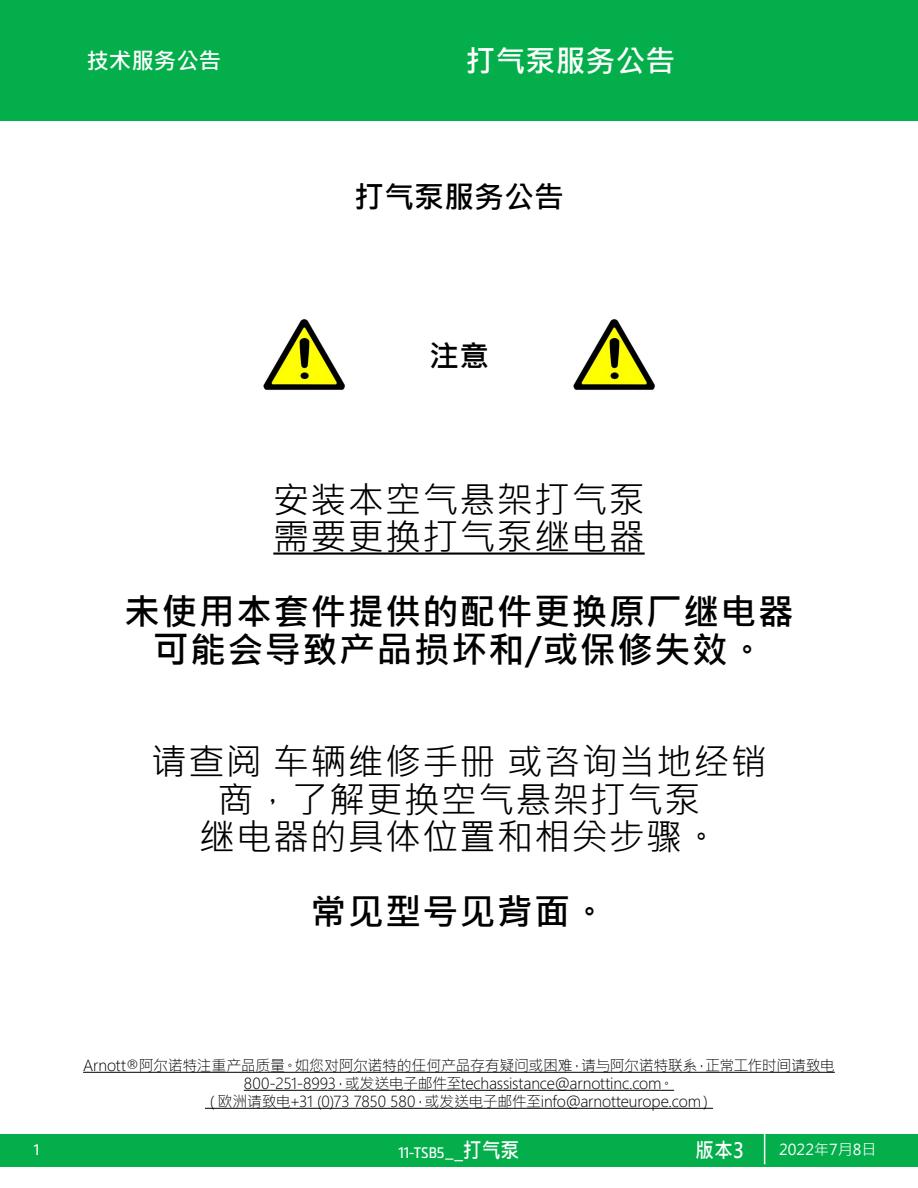
<style>
.page{position:relative;width:918px;height:1188px;background:#fff}
.page>*{position:absolute;margin:0;border:0;box-sizing:border-box;transform-origin:0 0}
.t1{font:36px/37.5px "Microsoft Jheng Hei UI Regular";letter-spacing:.035em;color:#000}
.t2{font:36px/37.5px "Microsoft Jheng Hei UI Bold";letter-spacing:.035em;color:#000;text-align:center}
.t3{font:30px "Microsoft Jheng Hei UI Bold";color:#fff}
.t4{font:30px "Microsoft Jheng Hei UI Bold";color:#000}
.t5{font:700 30px "Microsoft Jheng Hei";color:#000}
.t6{font:22.5px "Microsoft Jheng Hei UI Bold";color:#fff}
.t7{font:21px "Microsoft Jheng Hei UI Bold";color:#fff;scale:.9 1}
.t8{font:300 15px/18px "Microsoft Jheng Hei";letter-spacing:-.02em;color:#000;text-align:center}
.t9{font:condensed 15px "Metronic Pro";color:#fff}
.t10{font:15px "Microsoft Jheng Hei";color:#fff}
.s1{font-family:"Microsoft Jheng Hei UI Bold";font-stretch:normal;font-size:21px}
</style>
<div class="page">
<div style="left:0;top:1134px;width:918px;height:32px;background:#04af4b"></div>
<hr style="left:764px;top:1134px;width:1px;height:30px;background:#fff">
<div style="left:0;top:0;width:918px;height:120px;background:#04af4b"></div>
<hr style="left:273px;top:553px;width:372px;height:2px;background:#000">
<hr style="left:83px;top:1072px;width:752px;height:1px;background:#000">
<hr style="left:244px;top:1090px;width:430px;height:1px;background:#000">
<hr style="left:205px;top:1108px;width:508px;height:1px;background:#000">
<img style="left:573px;top:319px;width:82px;height:71px">
<img style="left:263px;top:319px;width:82px;height:71px">
<h3 class="t6" style="left:86px;top:47px;width:136px">技术服务公告</h3>
<h2 class="t3" style="left:465px;top:42px;width:211px">打气泵服务公告</h2>
<h2 class="t4" style="left:354px;top:178px;width:211px">打气泵服务公告</h2>
<h2 class="t5" style="left:429px;top:338px;width:61px">注意</h2>
<h1 class="t1" style="left:273px;top:481px;width:373px">安装本空气悬架打气泵需要更换打气泵继电器</h1>
<h1 class="t2" style="left:124px;top:593px;width:671px">未使用本套件提供的配件更换原厂继电器可能会导致产品损坏和/或保修失效。</h1>
<h1 class="t1" style="left:151px;top:744px;width:617px;text-align:center">请查阅 车辆维修手册 或咨询当地经销商，了解更换空气悬架打气泵<br>继电器的具体位置和相关步骤。</h1>
<h1 class="t2" style="left:311px;top:894px;width:298px">常见型号见背面。</h1>
<p class="t8" style="left:83px;top:1056px;width:753px">Arnott®阿尔诺特注重产品质量。如您对阿尔诺特的任何产品存有疑问或困难，请与阿尔诺特联系，正常工作时间请致电<br>800-251-8993，或发送电子邮件至techassistance@arnottinc.com。<br>（欧洲请致电+31 (0)73 7850 580，或发送电子邮件至info@arnotteurope.com）</p>
<p class="t9" style="left:34px;top:1139px;width:7px">1</p>
<p class="t9" style="left:398px;top:1141px;width:123px">11-TSB5_<span class="s1">_打气泵</span></p>
<h3 class="t7" style="left:695px;top:1137px;width:56px">版本3</h3>
<p class="t10" style="left:779px;top:1140px;width:99px">2022年7月8日</p>
</div>
